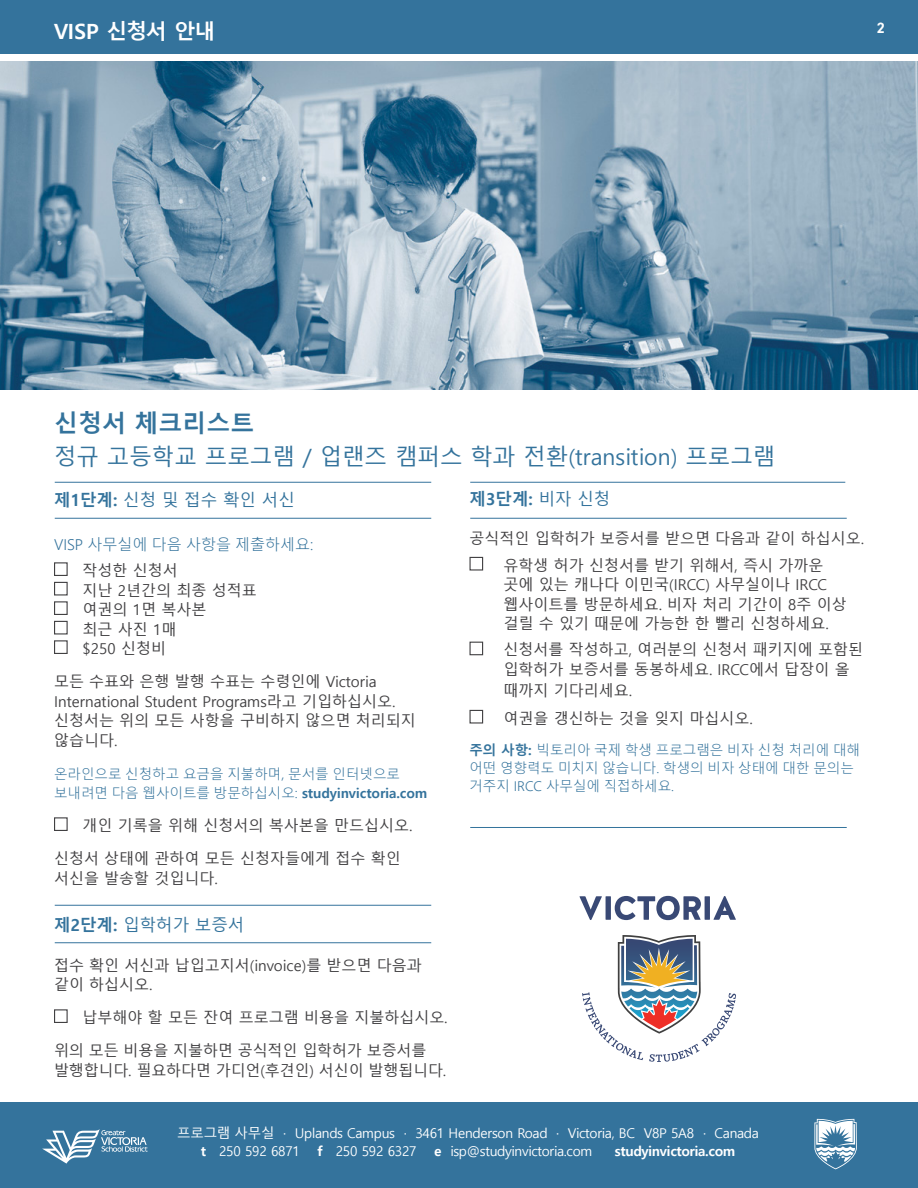
<style>
.page{position:relative;width:918px;height:1188px;background:#fff}
.page>*{position:absolute;margin:0;border:0;box-sizing:border-box;transform-origin:0 0}
.t1{font:700 24px "Malgun Gothic";color:#34739c}
.t2{font:22.5px "Malgun Gothic";color:#34739c}
.t3{font:700 21px "Malgun Gothic";letter-spacing:-.02em;color:#fff}
.t4{font:16.5px "Malgun Gothic";color:#34739c}
.t5{font:700 16.5px "Malgun Gothic";color:#34739c}
.t6{font:15px/19.5px "Malgun Gothic";color:#414042}
.t7{font:300 15px "Malgun Gothic";color:#34739c}
.t8{font:700 15px "DIN2014";color:#fff}
.t9{font:300 13.5px/18px "Malgun Gothic";color:#34739c}
.t10{font:13.5px/18px "Malgun Gothic";letter-spacing:-.02em;color:#fff}
.t11{font:700 13.5px "Malgun Gothic";letter-spacing:-.02em;color:#fff}
.s1{font-weight:700}
.s2{font-weight:400}
</style>
<div class="page">
<div style="left:0;top:0;width:918px;height:54px;background:#34739c"></div>
<hr style="left:470px;top:827px;width:377px;height:1px;background:#34739c">
<div style="left:54px;top:562px;width:14px;height:14px;border:1px solid #414042"></div>
<div style="left:54px;top:582px;width:14px;height:14px;border:1px solid #414042"></div>
<div style="left:54px;top:601px;width:14px;height:14px;border:1px solid #414042"></div>
<div style="left:54px;top:621px;width:14px;height:13px;border:1px solid #414042"></div>
<div style="left:54px;top:640px;width:14px;height:14px;border:1px solid #414042"></div>
<div style="left:54px;top:817px;width:14px;height:14px;border:1px solid #414042"></div>
<div style="left:54px;top:1009px;width:14px;height:14px;border:1px solid #414042"></div>
<div style="left:469px;top:557px;width:14px;height:14px;border:1px solid #414042"></div>
<div style="left:469px;top:642px;width:14px;height:13px;border:1px solid #414042"></div>
<div style="left:469px;top:710px;width:14px;height:14px;border:1px solid #414042"></div>
<hr style="left:470px;top:518px;width:377px;height:1px;background:#34739c">
<hr style="left:470px;top:482px;width:375px;height:1px;background:#34739c">
<hr style="left:55px;top:942px;width:376px;height:1px;background:#34739c">
<hr style="left:55px;top:518px;width:376px;height:1px;background:#34739c">
<hr style="left:55px;top:905px;width:376px;height:1px;background:#34739c">
<hr style="left:55px;top:482px;width:376px;height:1px;background:#34739c">
<img style="left:0;top:61px;width:918px;height:329px">
<svg style="left:580px;top:896px;width:22px;height:24px"></svg>
<div style="left:606px;top:896px;width:5px;height:24px;background:#394975"></div>
<svg style="left:615px;top:896px;width:86px;height:24px"></svg>
<div style="left:705px;top:896px;width:5px;height:24px;background:#394975"></div>
<svg style="left:713px;top:896px;width:23px;height:24px"></svg>
<svg style="left:582px;top:935px;width:154px;height:127px"></svg>
<div style="left:0;top:1103px;width:918px;height:85px;background:#34739c"></div>
<svg style="left:814px;top:1119px;width:43px;height:50px"></svg>
<svg style="left:42px;top:1129px;width:106px;height:35px"></svg>
<h3 class="t3" style="left:54px;top:19px;width:163px">VISP 신청서 안내</h3>
<p class="t8" style="left:877px;top:18px;width:10px">2</p>
<h1 class="t1" style="left:54px;top:409px;width:202px">신청서 체크리스트</h1>
<h2 class="t2" style="left:54px;top:444px;width:723px">정규 고등학교 프로그램 / 업랜즈 캠퍼스 학과 전환(transition) 프로그램</h2>
<p class="t4" style="left:54px;top:490px;width:242px"><span class="s1">제1단계:</span> 신청 및 접수 확인 서신</p>
<p class="t7" style="left:54px;top:536px;width:261px">VISP 사무실에 다음 사항을 제출하세요:</p>
<p class="t6" style="left:83px;top:561px;width:176px">작성한 신청서<br>지난 2년간의 최종 성적표 여권의 1면 복사본<br>최근 사진 1매<br>$250 신청비</p>
<p class="t6" style="left:54px;top:672px;width:363px">모든 수표와 은행 발행 수표는 수령인에 Victoria<br>International Student Programs라고 기입하십시오. 신청서는 위의 모든 사항을 구비하지 않으면 처리되지 않습니다.</p>
<p class="t9" style="left:54px;top:764px;width:375px;line-height:19.5px">온라인으로 신청하고 요금을 지불하며, 문서를 인터넷으로 보내려면 다음 웹사이트를 방문하십시오: <span class="s1">studyinvictoria.com</span></p>
<p class="t6" style="left:83px;top:816px;width:331px">개인 기록을 위해 신청서의 복사본을 만드십시오.</p>
<p class="t6" style="left:54px;top:849px;width:348px">신청서 상태에 관하여 모든 신청자들에게 접수 확인 서신을 발송할 것입니다.</p>
<p class="t4" style="left:54px;top:915px;width:192px"><span class="s1">제2단계:</span> 입학허가 보증서</p>
<p class="t6" style="left:54px;top:956px;width:369px">접수 확인 서신과 납입고지서(invoice)를 받으면 다음과 같이 하십시오.</p>
<p class="t6" style="left:83px;top:1008px;width:366px">납부해야 할 모든 잔여 프로그램 비용을 지불하십시오.</p>
<p class="t6" style="left:54px;top:1041px;width:394px">위의 모든 비용을 지불하면 공식적인 입학허가 보증서를 발행합니다. 필요하다면 가디언(후견인) 서신이 발행됩니다.</p>
<p class="t5" style="left:469px;top:489px;width:142px">제3단계: <span class="s2">비자 신청</span></p>
<p class="t6" style="left:469px;top:526px;width:396px;line-height:26.2px;text-align:center">공식적인 입학허가 보증서를 받으면 다음과 같이 하십시오. 유학생 허가 신청서를 받기 위해서, 즉시 가까운</p>
<p class="t6" style="left:503px;top:575px;width:345px">곳에 있는 캐나다 이민국(IRCC) 사무실이나 IRCC 웹사이트를 방문하세요. 비자 처리 기간이 8주 이상 걸릴 수 있기 때문에 가능한 한 빨리 신청하세요.</p>
<p class="t6" style="left:503px;top:640px;width:361px">신청서를 작성하고, 여러분의 신청서 패키지에 포함된 입학허가 보증서를 동봉하세요. IRCC에서 답장이 올</p>
<p class="t6" style="left:503px;top:677px;width:251px;line-height:27.8px">때까지 기다리세요.<br>여권을 갱신하는 것을 잊지 마십시오.</p>
<p class="t9" style="left:469px;top:741px;width:392px"><span class="s1">주의 사항:</span> 빅토리아 국제 학생 프로그램은 비자 신청 처리에 대해 어떤 영향력도 미치지 않습니다. 학생의 비자 상태에 대한 문의는 거주지 IRCC 사무실에 직접하세요.</p>
<p class="t10" style="left:201px;top:1124px;width:560px;text-indent:-23px">프로그램 사무실 · Uplands Campus · 3461 Henderson Road · Victoria, BC V8P 5A8 · Canada <span class="s1">t</span> 250 592 6871</p>
<p class="t10" style="left:318px;top:1142px;width:101px"><span class="s1">f</span> 250 592 6327</p>
<p class="t10" style="left:434px;top:1142px;width:160px"><span class="s1">e</span> isp@studyinvictoria.com</p>
<p class="t11" style="left:615px;top:1143px;width:122px">studyinvictoria.com</p>
</div>
